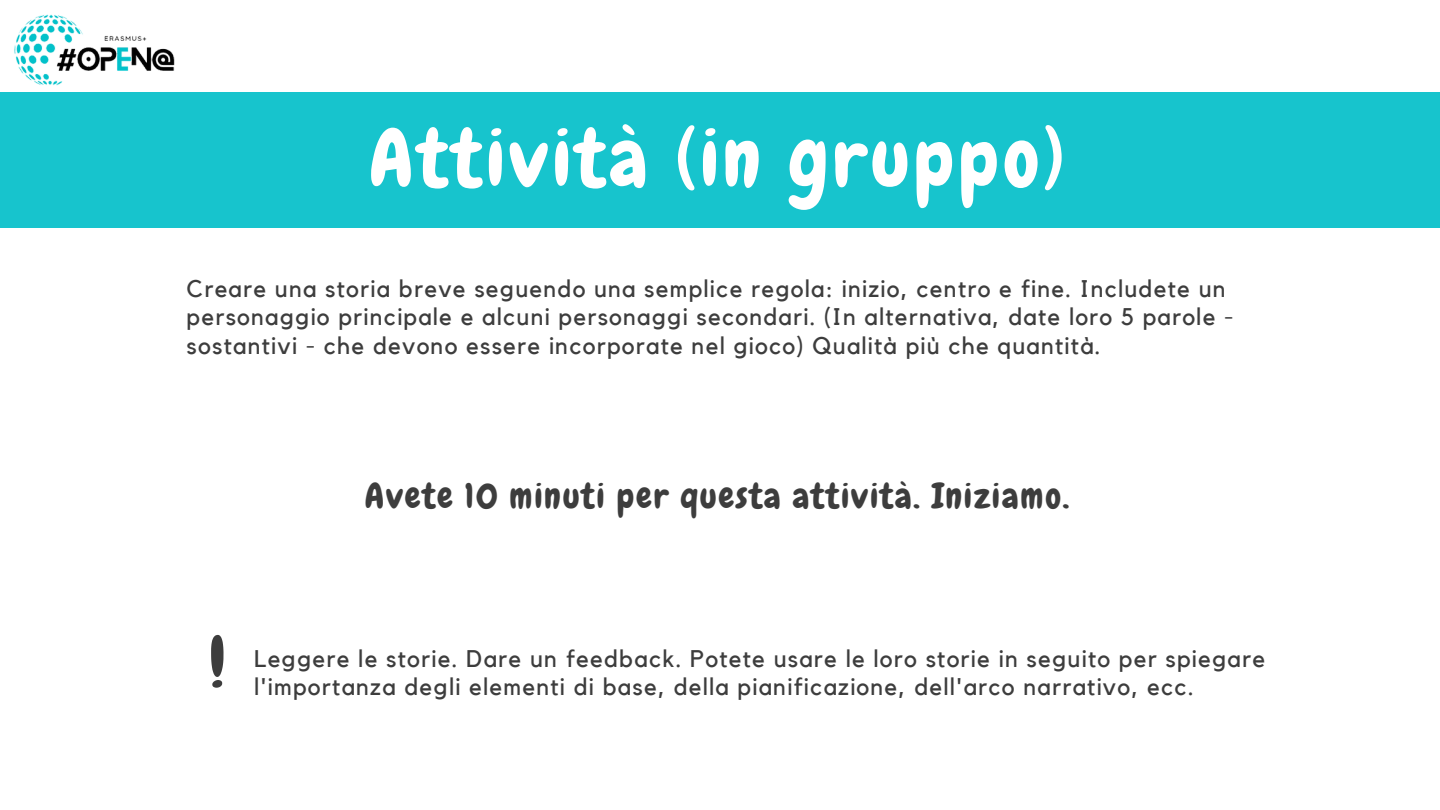
<style>
.page{position:relative;width:1440px;height:810px;background:#fff}
.page>*{position:absolute;margin:0;border:0;box-sizing:border-box;transform-origin:0 0}
.t1{font:80px "Chewy";letter-spacing:.05em;color:#fff}
.t2{font:68px "Chewy";color:#3d3d3d}
.t3{font:35px "Chewy";letter-spacing:.05em;color:#3d3d3d}
.t4{font:24px/28.5px "Kollektif";letter-spacing:.05em;color:#3d3d3d}
</style>
<div class="page">
<div style="left:0;top:92px;width:1440px;height:135px;background:#17c4cd"></div>
<img style="left:14px;top:14px;width:161px;height:72px">
<p class="t1" style="left:369px;top:107px;width:697px">Attività (in gruppo)</p>
<p class="t4" style="left:187px;top:275px;width:1048px">Creare una storia breve seguendo una semplice regola: inizio, centro e fine. Includete un personaggio principale e alcuni personaggi secondari. (In alternativa, date loro 5 parole - sostantivi - che devono essere incorporate nel gioco) Qualità più che quantità.</p>
<p class="t3" style="left:365px;top:473px;width:706px">Avete 10 minuti per questa attività. Iniziamo.</p>
<p class="t2" style="left:209px;top:619px;width:18px">!</p>
<p class="t4" style="left:254px;top:645px;width:1013px">Leggere le storie. Dare un feedback. Potete usare le loro storie in seguito per spiegare l'importanza degli elementi di base, della pianificazione, dell'arco narrativo, ecc.</p>
</div>
